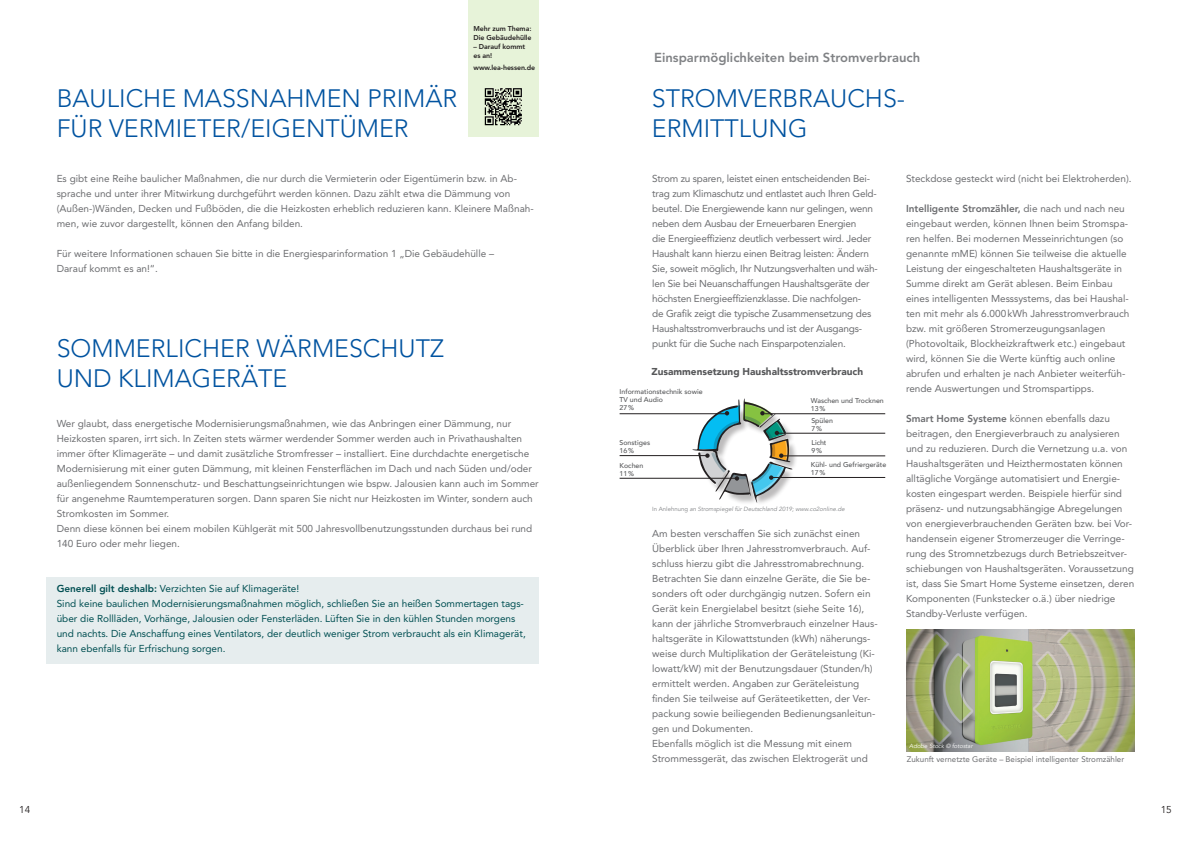
<style>
.page{position:relative;width:1191px;height:842px;background:#fff}
.page>*{position:absolute;margin:0;border:0;box-sizing:border-box;transform-origin:0 0}
.t1{font:300 25px/30px "Avenir LT";color:#0153a0}
.t2{font:800 13px "Avenir LT";color:#808285}
.Zwischenüberschrift{font:10px/15px "Avenir LT";color:#6c6d70}
.Zwischenüberschrift-2{font:10px/15px "Avenir LT";letter-spacing:-.02em;color:#6c6d70}
.t3{font:10px/15px "Avenir LT";color:#014f53}
.t4{font:900 10px "Avenir";color:#57585a}
.t5{font:10px "Avenir";color:#231f20}
.t6{font:8px "Avenir LT";color:#6c6d70}
.t7{font:500 7px/8px "Avenir";color:#57585a}
.t8{font:800 7px/9px "Avenir LT";letter-spacing:-.01em;color:#231f20}
.t9{font:italic 6px "Avenir";color:#808285}
.t10{font:italic 6px "Avenir";color:#fff}
.s1{font-weight:800}
.s2{font-style:normal}
</style>
<div class="page">
<img style="left:906px;top:629px;width:228px;height:123px">
<div style="left:46px;top:577px;width:493px;height:86px;background:#e6edee"></div>
<div style="left:771px;top:441px;width:27px;height:30px;background:#231f20;opacity:.3"></div>
<div style="left:764px;top:421px;width:30px;height:28px;background:#231f20;opacity:.3"></div>
<div style="left:752px;top:465px;width:42px;height:41px;background:#fff"></div>
<hr style="left:764px;top:413px;width:121px;height:1px;background:#231f20">
<hr style="left:619px;top:413px;width:106px;height:1px;background:#231f20">
<hr style="left:778px;top:433px;width:107px;height:1px;background:#231f20">
<hr style="left:783px;top:455px;width:102px;height:1px;background:#231f20">
<hr style="left:772px;top:477px;width:113px;height:1px;background:#231f20">
<hr style="left:619px;top:455px;width:87px;height:1px;background:#231f20">
<hr style="left:619px;top:478px;width:117px;height:1px;background:#231f20">
<svg style="left:692px;top:398px;width:100px;height:105px"></svg>
<div style="left:468px;top:0;width:71px;height:137px;background:#e7f3d9"></div>
<svg style="left:484px;top:88px;width:36px;height:38px"></svg>
<svg style="left:485px;top:88px;width:37px;height:37px"></svg>
<p class="t8" style="left:473px;top:24px;width:59px">Mehr zum Thema:<br>Die Gebäudehülle</p>
<p class="t8" style="left:473px;top:42px;width:53px">– Darauf kommt es an!</p>
<p class="t8" style="left:473px;top:63px;width:63px">www.lea-hessen.de</p>
<p class="t1" style="left:57px;top:83px;width:402px">BAULICHE MASSNAHMEN PRIMÄR<br>FÜR VERMIETER/EIGENTÜMER</p>
<p class="Zwischenüberschrift" style="left:57px;top:171px;width:478px">Es gibt eine Reihe baulicher Maßnahmen, die nur durch die Vermieterin oder Eigentümerin bzw. in Ab&shy;sprache und unter ihrer Mitwirkung durchgeführt werden können. Dazu zählt etwa die Dämmung von (Außen-)Wänden, Decken und Fußböden, die die Heizkosten erheblich reduzieren kann. Kleinere Maßnah&shy;men, wie zuvor dargestellt, können den Anfang bilden.</p>
<p class="Zwischenüberschrift" style="left:57px;top:246px;width:439px">Für weitere Informationen schauen Sie bitte in die Energiesparinformation 1 „Die Gebäudehülle –<br>Darauf kommt es an!“.</p>
<p class="t1" style="left:57px;top:333px;width:389px">SOMMERLICHER WÄRMESCHUTZ<br>UND KLIMAGERÄTE</p>
<p class="Zwischenüberschrift" style="left:57px;top:416px;width:456px">Wer glaubt, dass energetische Modernisierungsmaßnahmen, wie das Anbringen einer Dämmung, nur</p>
<p class="Zwischenüberschrift" style="left:57px;top:431px;width:483px">Heizkosten sparen, irrt sich. In Zeiten stets wärmer werdender Sommer werden auch in Privathaushalten immer öfter Klimageräte – und damit zusätzliche Stromfresser – installiert. Eine durchdachte energetische Modernisierung mit einer guten Dämmung, mit kleinen Fensterflächen im Dach und nach Süden und/oder außenliegendem Sonnenschutz- und Beschattungseinrichtungen wie bspw. Jalousien kann auch im Sommer für angenehme Raumtemperaturen sorgen. Dann sparen Sie nicht nur Heizkosten im Winter, sondern auch Stromkosten im Sommer.</p>
<p class="Zwischenüberschrift" style="left:57px;top:521px;width:477px">Denn diese können bei einem mobilen Kühlgerät mit 500 Jahresvollbenutzungsstunden durchaus bei rund<br>140 Euro oder mehr liegen.</p>
<p class="t3" style="left:57px;top:581px;width:470px"><span class="s1">Generell gilt deshalb:</span> Verzichten Sie auf Klimageräte!<br>Sind keine baulichen Modernisierungsmaßnahmen möglich, schließen Sie an heißen Sommertagen tags&shy;über die Rollläden, Vorhänge, Jalousien oder Fensterläden. Lüften Sie in den kühlen Stunden morgens und nachts. Die Anschaffung eines Ventilators, der deutlich weniger Strom verbraucht als ein Klimagerät, kann ebenfalls für Erfrischung sorgen.</p>
<p class="t2" style="left:654px;top:49px;width:268px">Einsparmöglichkeiten beim Stromverbrauch</p>
<p class="t1" style="left:652px;top:83px;width:255px">STROMVERBRAUCHS-</p>
<p class="t1" style="left:652px;top:113px;width:157px">ERMITTLUNG</p>
<p class="Zwischenüberschrift-2" style="left:652px;top:171px;width:227px">Strom zu sparen, leistet einen entscheidenden Bei&shy;trag zum Klimaschutz und entlastet auch Ihren Geld&shy;beutel. Die Energiewende kann nur gelingen, wenn neben dem Ausbau der Erneuerbaren Energien<br>die Energieeffizienz deutlich verbessert wird. Jeder Haushalt kann hierzu einen Beitrag leisten: Ändern Sie, soweit möglich, Ihr Nutzungsverhalten und wäh&shy;len Sie bei Neuanschaffungen Haushaltsgeräte der höchsten Energieeffizienzklasse. Die nachfolgen-</p>
<p class="Zwischenüberschrift-2" style="left:652px;top:306px;width:221px">de Grafik zeigt die typische Zusammensetzung des<br>Haushaltsstromverbrauchs und ist der Ausgangs&shy;punkt für die Suche nach Einsparpotenzialen.</p>
<p class="Zwischenüberschrift" style="left:906px;top:171px;width:227px">Steckdose gesteckt wird (nicht bei Elektroherden).</p>
<p class="Zwischenüberschrift" style="left:906px;top:201px;width:225px"><span class="s1">Intelligente Stromzähler,</span> die nach und nach neu eingebaut werden, können Ihnen beim Stromspa&shy;ren helfen. Bei modernen Messeinrichtungen (so genannte mME) können Sie teilweise die aktuelle Leistung der eingeschalteten Haushaltsgeräte in Summe direkt am Gerät ablesen. Beim Einbau eines intelligenten Messsystems, das bei Haushal&shy;ten mit mehr als 6.000kWh Jahresstromverbrauch bzw. mit größeren Stromerzeugungsanlagen (Photovoltaik, Blockheizkraftwerk etc.) eingebaut wird, können Sie die Werte künftig auch online abrufen und erhalten je nach Anbieter weiterfüh&shy;rende Auswertungen und Stromspartipps.</p>
<p class="Zwischenüberschrift" style="left:906px;top:411px;width:230px"><span class="s1">Smart Home Systeme</span> können ebenfalls dazu beitragen, den Energieverbrauch zu analysieren und zu reduzieren. Durch die Vernetzung u.a. von Haushaltsgeräten und Heizthermostaten können alltägliche Vorgänge automatisiert und Energie&shy;kosten eingespart werden. Beispiele hierfür sind präsenz- und nutzungsabhängige Abregelungen von energieverbrauchenden Geräten bzw. bei Vor&shy;handensein eigener Stromerzeuger die Verringe&shy;rung des Stromnetzbezugs durch Betriebszeitver&shy;schiebungen von Haushaltsgeräten. Voraussetzung ist, dass Sie Smart Home Systeme einsetzen, deren Komponenten (Funkstecker o.ä.) über niedrige Standby-Verluste verfügen.</p>
<p class="t4" style="left:651px;top:363px;width:213px">Zusammensetzung Haushaltsstromverbrauch</p>
<p class="t7" style="left:619px;top:387px;width:84px">Informationstechnik sowie<br>TV und Audio</p>
<p class="t7" style="left:619px;top:403px;width:16px">27%</p>
<p class="t7" style="left:811px;top:397px;width:74px">Waschen und Trocknen</p>
<p class="t7" style="left:811px;top:405px;width:16px">13%</p>
<p class="t7" style="left:811px;top:416px;width:23px">Spülen</p>
<p class="t7" style="left:811px;top:424px;width:12px">7%</p>
<p class="t7" style="left:811px;top:438px;width:17px">Licht</p>
<p class="t7" style="left:811px;top:446px;width:12px">9%</p>
<p class="t7" style="left:811px;top:461px;width:77px">Kühl- und Gefriergeräte</p>
<p class="t7" style="left:811px;top:469px;width:16px">17%</p>
<p class="t7" style="left:619px;top:438px;width:32px">Sonstiges</p>
<p class="t7" style="left:619px;top:446px;width:16px">16%</p>
<p class="t7" style="left:619px;top:461px;width:25px">Kochen</p>
<p class="t7" style="left:619px;top:469px;width:16px">11%</p>
<p class="t9" style="left:652px;top:506px;width:194px"><span class="s2">In Anlehnung</span> an Stromspiegel für Deutschland 2019; www.co2online.de</p>
<p class="Zwischenüberschrift" style="left:652px;top:526px;width:227px">Am besten verschaffen Sie sich zunächst einen Überblick über Ihren Jahresstromverbrauch. Auf&shy;schluss hierzu gibt die Jahresstromabrechnung.<br>Betrachten Sie dann einzelne Geräte, die Sie be&shy;sonders oft oder durchgängig nutzen. Sofern ein Gerät kein Energielabel besitzt (siehe Seite 16), kann der jährliche Stromverbrauch einzelner Haus&shy;haltsgeräte in Kilowattstunden (kWh) näherungs&shy;weise durch Multiplikation der Geräteleistung (Ki&shy;lowatt/kW) mit der Benutzungsdauer (Stunden/h) ermittelt werden. Angaben zur Geräteleistung finden Sie teilweise auf Geräteetiketten, der Ver&shy;packung sowie beiliegenden Bedienungsanleitun&shy;gen und Dokumenten.</p>
<p class="Zwischenüberschrift" style="left:652px;top:736px;width:217px">Ebenfalls möglich ist die Messung mit einem<br>Strommessgerät, das zwischen Elektrogerät und</p>
<p class="t10" style="left:909px;top:742px;width:65px">Adobe Stock © fotostar</p>
<p class="t6" style="left:907px;top:754px;width:219px">Zukunft vernetzte Geräte – Beispiel intelligenter Stromzähler</p>
<p class="t5" style="left:19px;top:804px;width:13px">14</p>
<p class="t5" style="left:1160px;top:804px;width:13px">15</p>
</div>
